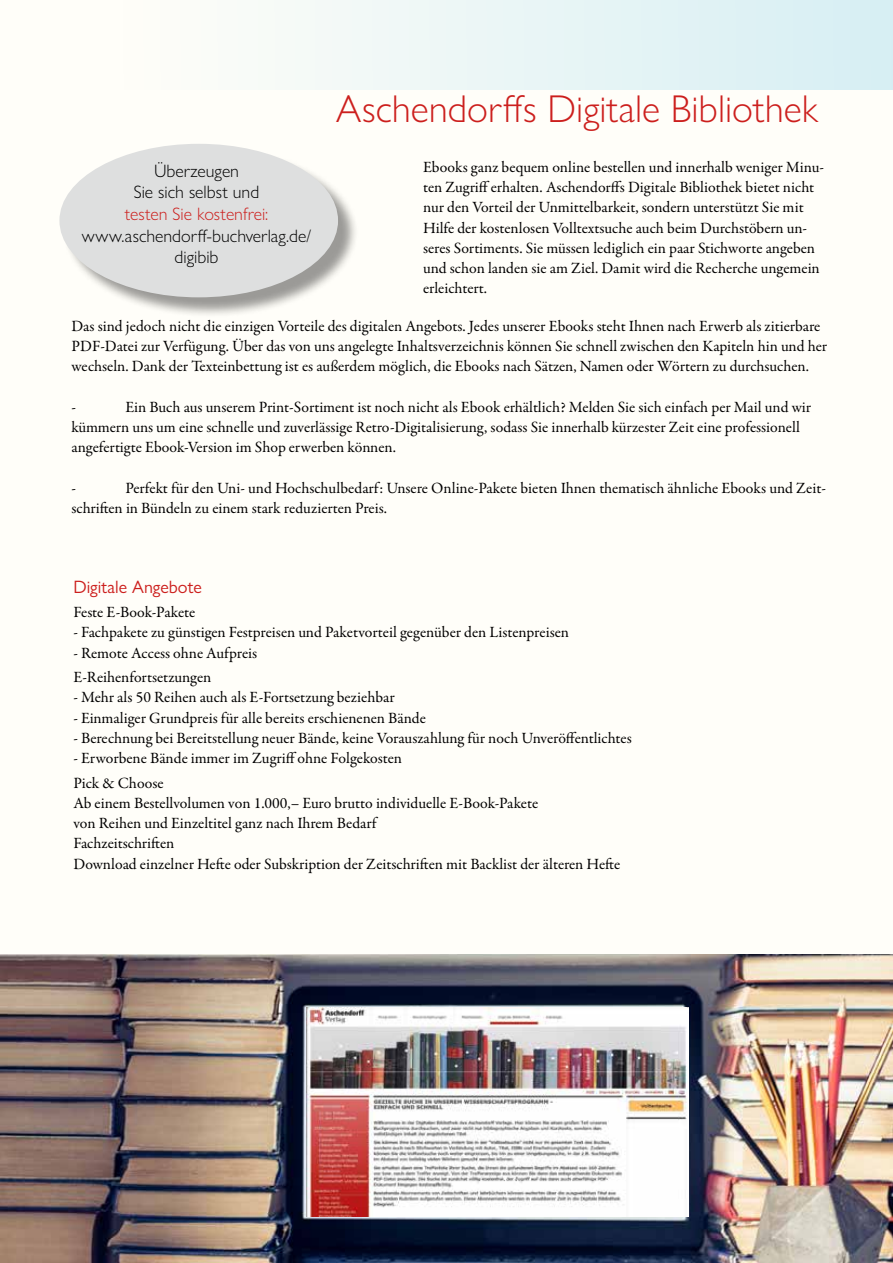
<style>
.page{position:relative;width:893px;height:1263px;background:#fffef9}
.page>*{position:absolute;margin:0;border:0;box-sizing:border-box;transform-origin:0 0}
.t1{font:300 39px "Gill Sans Nova";color:#cc1f1d}
.t2{font:300 18px/21.6px "Gill Sans Nova";color:#000;text-align:center}
.t3{font:300 18px "Gill Sans Nova";color:#cc1f1d}
.t4{font:18px "Gill Sans Nova";color:#cc1f1d}
.t5{font:15.75px/20.2px "Garamond Premr Pro";color:#000}
</style>
<div class="page">
<div style="left:0;top:0;width:893px;height:89px;background:linear-gradient(to right,#fffff9,#d7eff3)"></div>
<div style="left:62px;top:147px;width:297px;height:171px;background:#000;opacity:.4"></div>
<div style="left:59px;top:144px;width:279px;height:153px;background:#dedfdf;border-radius:50%"></div>
<img style="left:0;top:955px;width:893px;height:308px">
<img style="left:306px;top:1008px;width:382px;height:208px">
<h1 class="t1" style="left:336px;top:85px;width:483px">Aschendorffs Digitale Bibliothek</h1>
<p class="t5" style="left:423px;top:157px;width:402px">Ebooks ganz bequem online bestellen und innerhalb weniger Minu&shy;ten Zugriff erhalten. Aschendorffs Digitale Bibliothek bietet nicht nur den Vorteil der Unmittelbarkeit, sondern unterstützt Sie mit Hilfe der kostenlosen Volltextsuche auch beim Durchstöbern un&shy;seres Sortiments. Sie müssen lediglich ein paar Stichworte angeben und schon landen sie am Ziel. Damit wird die Recherche ungemein erleichtert.</p>
<p class="t5" style="left:71px;top:316px;width:757px">Das sind jedoch nicht die einzigen Vorteile des digitalen Angebots. Jedes unserer Ebooks steht Ihnen nach Erwerb als zitierbare<br>PDF-Datei zur Verfügung. Über das von uns angelegte Inhaltsverzeichnis können Sie schnell zwischen den Kapiteln hin und her wechseln. Dank der Texteinbettung ist es außerdem möglich, die Ebooks nach Sätzen, Namen oder Wörtern zu durchsuchen.</p>
<p class="t5" style="left:71px;top:397px;width:6px">-</p>
<p class="t2" style="left:134px;top:160px;width:127px">Überzeugen<br>Sie sich selbst und</p>
<p class="t3" style="left:125px;top:203px;width:145px">testen Sie kostenfrei:</p>
<p class="t2" style="left:82px;top:225px;width:231px">www.aschendorff-buchverlag.de/ digibib</p>
<p class="t5" style="left:71px;top:397px;width:741px;text-indent:54px">Ein Buch aus unserem Print-Sortiment ist noch nicht als Ebook erhältlich? Melden Sie sich einfach per Mail und wir kümmern uns um eine schnelle und zuverlässige Retro-Digitalisierung, sodass Sie innerhalb kürzester Zeit eine professionell angefertigte Ebook-Version im Shop erwerben können.</p>
<p class="t5" style="left:71px;top:478px;width:6px">-</p>
<p class="t5" style="left:71px;top:478px;width:756px;text-indent:54px">Perfekt für den Uni- und Hochschulbedarf: Unsere Online-Pakete bieten Ihnen thematisch ähnliche Ebooks und Zeit&shy;schriften in Bündeln zu einem stark reduzierten Preis.</p>
<p class="t4" style="left:73px;top:575px;width:130px">Digitale Angebote</p>
<p class="t5" style="left:73px;top:602px;width:123px">Feste E-Book-Pakete</p>
<p class="t5" style="left:73px;top:623px;width:497px">- Fachpakete zu günstigen Festpreisen und Paketvorteil gegenüber den Listenpreisen</p>
<p class="t5" style="left:73px;top:641px;width:185px;line-height:24.5px">- Remote Access ohne Aufpreis<br>E-Reihenfortsetzungen</p>
<p class="t5" style="left:73px;top:688px;width:323px">- Mehr als 50 Reihen auch als E-Fortsetzung beziehbar</p>
<p class="t5" style="left:73px;top:708px;width:354px">- Einmaliger Grundpreis für alle bereits erschienenen Bände</p>
<p class="t5" style="left:73px;top:728px;width:560px">- Berechnung bei Bereitstellung neuer Bände, keine Vorauszahlung für noch Unveröffentlichtes</p>
<p class="t5" style="left:73px;top:746px;width:330px;line-height:24.5px">- Erworbene Bände immer im Zugriff ohne Folgekosten<br>Pick &amp; Choose</p>
<p class="t5" style="left:73px;top:793px;width:548px">Ab einem Bestellvolumen von 1.000,– Euro brutto individuelle E-Book-Pakete<br>von Reihen und Einzeltitel ganz nach Ihrem Bedarf<br>Fachzeitschriften<br>Download einzelner Hefte oder Subskription der Zeitschriften mit Backlist der älteren Hefte</p>
</div>
